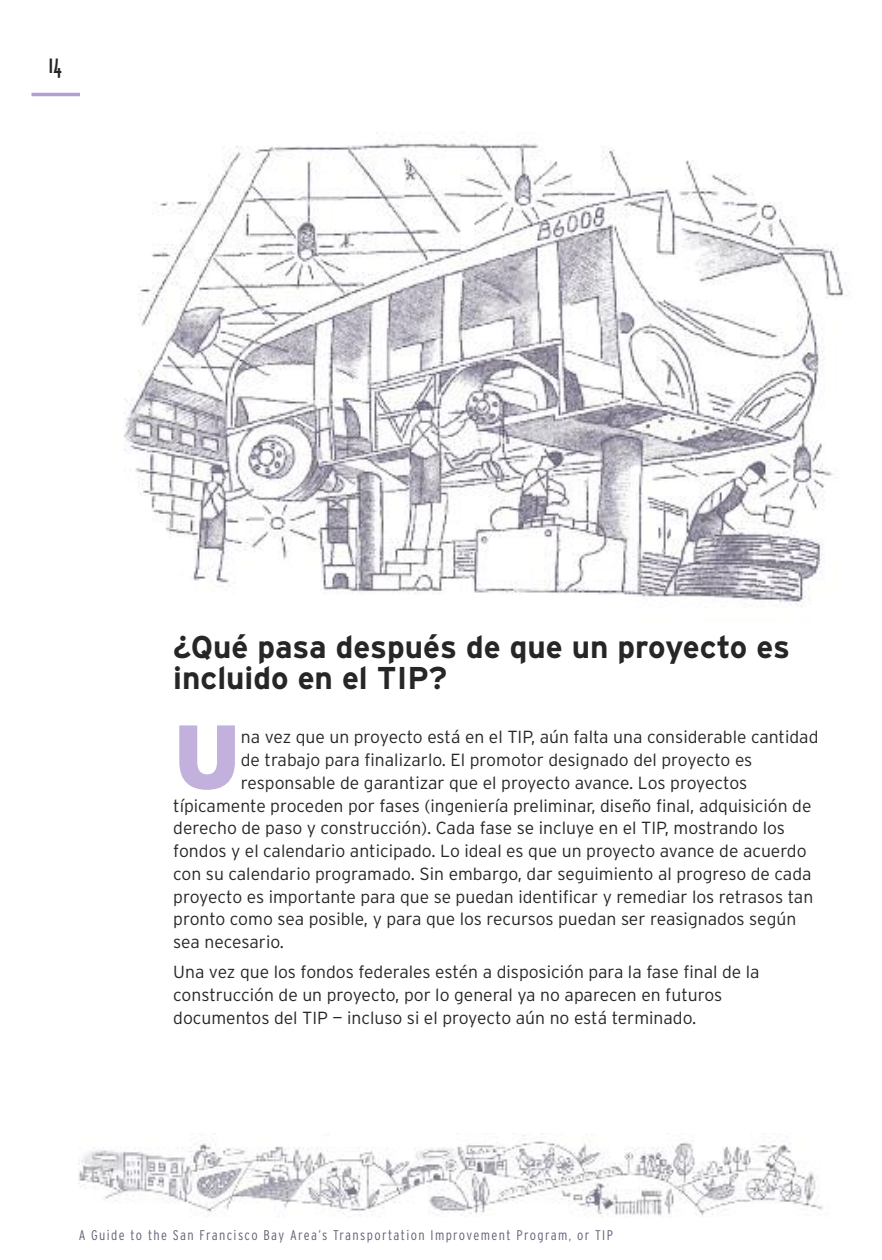
<style>
.page{position:relative;width:882px;height:1260px;background:#fff}
.page>*{position:absolute;margin:0;border:0;box-sizing:border-box;transform-origin:0 0}
.t1{font:900 90.65px "Interstate";color:#c2b1dd}
.t2{font:700 31.5px/31.5px "Interstate";color:#272627}
.t3{font:31.5px "Triplex Cond";color:#272627}
.t4{font:300 17.5px/22.8px "Interstate";color:#272627}
.t5{font:300 condensed 14px "Interstate";letter-spacing:.1em;color:#685f77}
</style>
<div class="page">
<hr style="left:32px;top:93px;width:48px;height:3px;background:#b39dd4">
<img style="left:79px;top:1133px;width:744px;height:84px">
<img style="left:123px;top:132px;width:729px;height:475px">
<h2 class="t3" style="left:48px;top:43px;width:15px">14</h2>
<h2 class="t2" style="left:173px;top:634px;width:618px">¿Qué pasa después de que un proyecto es incluido en el TIP?</h2>
<h1 class="t1" style="left:173px;top:705px;width:69px">U</h1>
<p class="t4" style="left:241px;top:727px;width:579px">na vez que un proyecto está en el TIP, aún falta una considerable cantidad</p>
<p class="t4" style="left:241px;top:750px;width:513px">de trabajo para finalizarlo. El promotor designado del proyecto es</p>
<p class="t4" style="left:241px;top:773px;width:508px">responsable de garantizar que el proyecto avance. Los proyectos</p>
<p class="t4" style="left:173px;top:796px;width:640px">típicamente proceden por fases (ingeniería preliminar, diseño final, adquisición de</p>
<p class="t4" style="left:173px;top:818px;width:613px">derecho de paso y construcción). Cada fase se incluye en el TIP, mostrando los</p>
<p class="t4" style="left:173px;top:841px;width:635px">fondos y el calendario anticipado. Lo ideal es que un proyecto avance de acuerdo</p>
<p class="t4" style="left:173px;top:864px;width:640px">con su calendario programado. Sin embargo, dar seguimiento al progreso de cada</p>
<p class="t4" style="left:173px;top:887px;width:642px">proyecto es importante para que se puedan identificar y remediar los retrasos tan</p>
<p class="t4" style="left:173px;top:909px;width:625px">pronto como sea posible, y para que los recursos puedan ser reasignados según</p>
<p class="t4" style="left:173px;top:932px;width:112px">sea necesario.</p>
<p class="t4" style="left:173px;top:963px;width:588px">Una vez que los fondos federales estén a disposición para la fase final de la construcción de un proyecto, por lo general ya no aparecen en futuros documentos del TIP — incluso si el proyecto aún no está terminado.</p>
<p class="t5" style="left:79px;top:1227px;width:536px">A Guide to the San Francisco Bay Area’s Transportation Improvement Program, or TIP</p>
</div>
